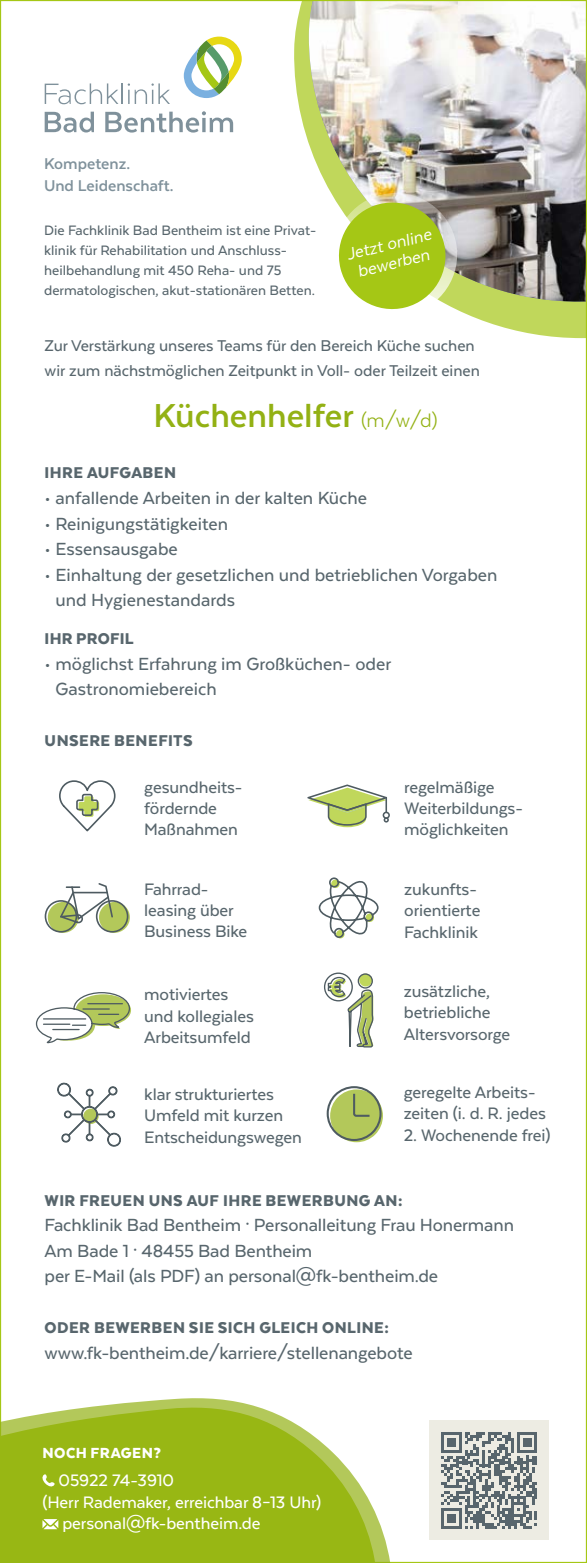
<style>
.page{position:relative;width:587px;height:1563px;background:#fff}
.page>*{position:absolute;margin:0;border:0;box-sizing:border-box;transform-origin:0 0}
.t1{font:700 38.25px "Texta";color:#93b114}
.t2{font:500 20.25px/25.4px "Texta";color:#58666d}
.t3{font:500 19.12px/21.4px "Texta";letter-spacing:-.005em;color:#58666d}
.t4{font:500 19.12px "Texta";letter-spacing:-.005em;color:#fff}
.t5{font:italic 19.12px/19.1px "Texta";color:#fff;text-align:center}
.t6{font:500 18px/25.4px "Texta";letter-spacing:-.005em;color:#58666d}
.t7{font:900 18px "Texta";letter-spacing:.025em;color:#58666d}
.t8{font:700 18px/22.5px "Texta";color:#7f919b}
.t9{font:900 16.88px "Texta";letter-spacing:.025em;color:#fff}
.t10{font:500 15.75px/20.2px "Texta";color:#58666d}
.s1{font-weight:400;font-size:22.28px}
</style>
<div class="page">
<svg style="left:294px;top:2px;width:291px;height:336px"></svg>
<img style="left:308px;top:2px;width:277px;height:300px">
<svg style="left:334px;top:193px;width:123px;height:123px"></svg>
<svg style="left:333px;top:197px;width:118px;height:118px"></svg>
<div style="left:429px;top:1420px;width:120px;height:120px;background:#edece3"></div>
<svg style="left:441px;top:1432px;width:96px;height:96px"></svg>
<svg style="left:0;top:1395px;width:399px;height:168px;fill:#98b714"></svg>
<svg style="left:41px;top:1473px;width:14px;height:14px"></svg>
<svg style="left:42px;top:1519px;width:16px;height:10px"></svg>
<svg style="left:324px;top:972px;width:50px;height:76px"></svg>
<svg style="left:59px;top:780px;width:57px;height:52px"></svg>
<svg style="left:318px;top:877px;width:61px;height:62px"></svg>
<svg style="left:307px;top:784px;width:83px;height:43px"></svg>
<svg style="left:99px;top:902px;width:31px;height:31px"></svg>
<svg style="left:45px;top:883px;width:83px;height:49px"></svg>
<svg style="left:57px;top:1082px;width:64px;height:65px"></svg>
<svg style="left:35px;top:992px;width:96px;height:52px"></svg>
<svg style="left:326px;top:1086px;width:57px;height:56px"></svg>
<svg style="left:45px;top:83px;width:73px;height:21px"></svg>
<hr style="left:121px;top:83px;width:2px;height:21px;background:#7f919b">
<svg style="left:128px;top:83px;width:42px;height:21px"></svg>
<svg style="left:45px;top:112px;width:49px;height:20px"></svg>
<svg style="left:105px;top:111px;width:128px;height:22px"></svg>
<svg style="left:184px;top:37px;width:58px;height:61px"></svg>
<p class="t8" style="left:44px;top:152px;width:131px">Kompetenz.<br>Und Leidenschaft.</p>
<p class="t10" style="left:44px;top:220px;width:272px">Die Fachklinik Bad Bentheim ist eine Privat&shy;klinik für Rehabilitation und Anschluss&shy;heilbehandlung mit 450 Reha- und 75 dermatologischen, akut-stationären Betten.</p>
<p class="t5" style="left:344px;top:245px;width:89px;rotate:-14deg">Jetzt online bewerben</p>
<p class="t6" style="left:45px;top:332px;width:437px">Zur Verstärkung unseres Teams für den Bereich Küche suchen wir zum nächstmöglichen Zeitpunkt in Voll- oder Teilzeit einen</p>
<h1 class="t1" style="left:154px;top:396px;width:285px">Küchenhelfer <span class="s1">(m/w/d)</span></h1>
<p class="t7" style="left:45px;top:464px;width:133px">IHRE AUFGABEN</p>
<p class="t2" style="left:45px;top:485px;width:324px">• anfallende Arbeiten in der kalten Küche</p>
<p class="t2" style="left:45px;top:510px;width:185px">• Reinigungstätigkeiten</p>
<p class="t2" style="left:45px;top:536px;width:135px">• Essensausgabe</p>
<p class="t2" style="left:55px;top:561px;width:443px;text-indent:-11px">• Einhaltung der gesetzlichen und betrieblichen Vorgaben und Hygienestandards</p>
<p class="t7" style="left:45px;top:629px;width:91px">IHR PROFIL</p>
<p class="t2" style="left:55px;top:651px;width:337px;text-indent:-11px">• möglichst Erfahrung im Großküchen- oder<br>Gastronomiebereich</p>
<p class="t7" style="left:45px;top:731px;width:150px">UNSERE BENEFITS</p>
<p class="t3" style="left:144px;top:776px;width:100px">gesundheits&shy;fördernde<br>Maßnahmen</p>
<p class="t3" style="left:144px;top:878px;width:104px">Fahrrad&shy;leasing über<br>Business Bike</p>
<p class="t3" style="left:144px;top:984px;width:111px">motiviertes und kollegiales<br>Arbeitsumfeld</p>
<p class="t3" style="left:144px;top:1083px;width:159px">klar strukturiertes<br>Umfeld mit kurzen<br>Entscheidungswegen</p>
<p class="t3" style="left:404px;top:776px;width:120px">regelmäßige<br>Weiterbildungs&shy;möglichkeiten</p>
<p class="t3" style="left:404px;top:878px;width:78px">zukunfts&shy;orientierte<br>Fachklinik</p>
<p class="t3" style="left:404px;top:980px;width:108px">zusätzliche, betriebliche<br>Altersvorsorge</p>
<p class="t3" style="left:404px;top:1081px;width:144px">geregelte Arbeits&shy;zeiten (i. d. R. jedes</p>
<p class="t3" style="left:404px;top:1124px;width:148px">2. Wochenende frei)</p>
<p class="t7" style="left:45px;top:1191px;width:359px">WIR FREUEN UNS AUF IHRE BEWERBUNG AN:</p>
<p class="t2" style="left:45px;top:1212px;width:471px">Fachklinik Bad Bentheim · Personalleitung Frau Honermann<br>Am Bade 1 · 48455 Bad Bentheim<br>per E-Mail (als PDF) an personal@fk-bentheim.de</p>
<p class="t7" style="left:45px;top:1318px;width:346px">ODER BEWERBEN SIE SICH GLEICH ONLINE:</p>
<p class="t2" style="left:45px;top:1340px;width:369px">www.fk-bentheim.de/karriere/stellenangebote</p>
<p class="t9" style="left:42px;top:1444px;width:120px">NOCH FRAGEN?</p>
<p class="t4" style="left:59px;top:1471px;width:117px">05922 74-3910</p>
<p class="t4" style="left:42px;top:1492px;width:280px">(Herr Rademaker, erreichbar 8–13 Uhr)</p>
<p class="t4" style="left:62px;top:1513px;width:200px">personal@fk-bentheim.de</p>
</div>
